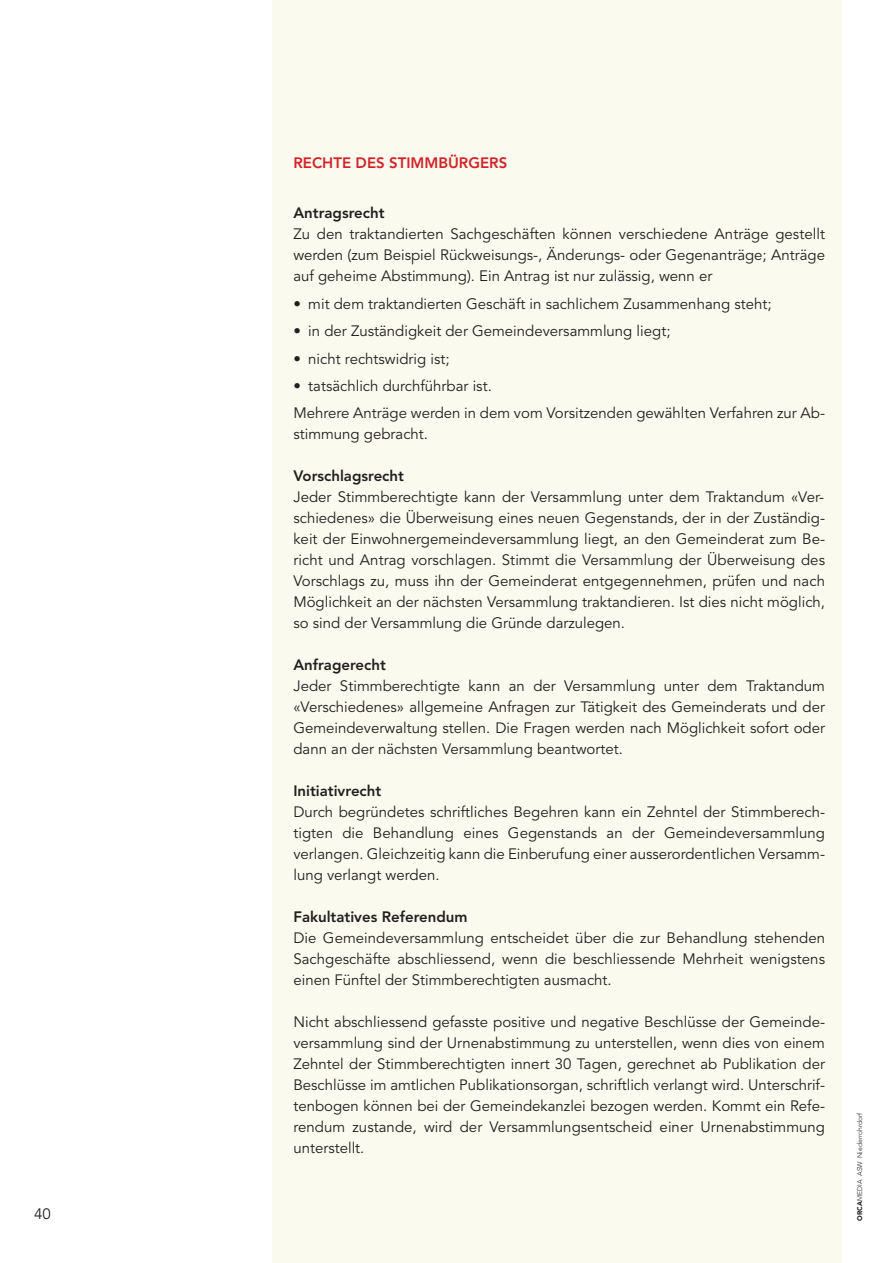
<style>
.page{position:relative;width:893px;height:1263px;background:#fff}
.page>*{position:absolute;margin:0;border:0;box-sizing:border-box;transform-origin:0 0}
.t1{font:15px/21px "Avenir";color:#231f20;text-align:justify}
.t2{font:800 15px "Avenir";color:#231f20}
.t3{font:800 15px "Avenir";color:#d1232a}
.t4{font:300 6.75px "Avenir";color:#231f20}
.s1{font-weight:900}
</style>
<div class="page">
<div style="left:272px;top:0;width:570px;height:1263px;background:#fafaee"></div>
<p class="t1" style="left:34px;top:1204px;width:18px">40</p>
<p class="t3" style="left:293px;top:151px;width:215px">RECHTE DES STIMMBÜRGERS</p>
<p class="t2" style="left:293px;top:202px;width:93px">Antragsrecht</p>
<p class="t1" style="left:293px;top:224px;width:533px">Zu den traktandierten Sachgeschäften können verschiedene Anträge gestellt werden (zum Beispiel Rückweisungs-, Änderungs- oder Gegenanträge; Anträge auf geheime Abstimmung). Ein Antrag ist nur zulässig, wenn er</p>
<p class="t1" style="left:293px;top:293px;width:480px">• mit dem traktandierten Geschäft in sachlichem Zusammenhang steht;</p>
<p class="t1" style="left:293px;top:321px;width:379px">• in der Zuständigkeit der Gemeindeversammlung liegt;</p>
<p class="t1" style="left:293px;top:348px;width:158px">• nicht rechtswidrig ist;</p>
<p class="t1" style="left:293px;top:372px;width:533px;line-height:27.5px">• tatsächlich durchführbar ist.<br>Mehrere Anträge werden in dem vom Vorsitzenden gewählten Verfahren zur Ab-</p>
<p class="t1" style="left:293px;top:424px;width:136px">stimmung gebracht.</p>
<p class="t2" style="left:293px;top:464px;width:112px">Vorschlagsrecht</p>
<p class="t1" style="left:293px;top:487px;width:533px">Jeder Stimmberechtigte kann der Versammlung unter dem Traktandum «Ver&shy;schiedenes» die Überweisung eines neuen Gegenstands, der in der Zuständig&shy;keit der Einwohnergemeindeversammlung liegt, an den Gemeinderat zum Be&shy;richt und Antrag vorschlagen. Stimmt die Versammlung der Überweisung des Vorschlags zu, muss ihn der Gemeinderat entgegennehmen, prüfen und nach Möglichkeit an der nächsten Versammlung traktandieren. Ist dies nicht möglich, so sind der Versammlung die Gründe darzulegen.</p>
<p class="t2" style="left:293px;top:653px;width:94px">Anfragerecht</p>
<p class="t1" style="left:293px;top:676px;width:533px">Jeder Stimmberechtigte kann an der Versammlung unter dem Traktandum «Verschiedenes» allgemeine Anfragen zur Tätigkeit des Gemeinderats und der Gemeindeverwaltung stellen. Die Fragen werden nach Möglichkeit sofort oder dann an der nächsten Versammlung beantwortet.</p>
<p class="t2" style="left:293px;top:779px;width:89px">Initiativrecht</p>
<p class="t1" style="left:293px;top:802px;width:533px">Durch begründetes schriftliches Begehren kann ein Zehntel der Stimmberech&shy;tigten die Behandlung eines Gegenstands an der Gemeindeversammlung verlangen. Gleichzeitig kann die Einberufung einer ausserordentlichen Versamm&shy;lung verlangt werden.</p>
<p class="t2" style="left:293px;top:905px;width:176px">Fakultatives Referendum</p>
<p class="t1" style="left:293px;top:928px;width:533px">Die Gemeindeversammlung entscheidet über die zur Behandlung stehenden Sachgeschäfte abschliessend, wenn die beschliessende Mehrheit wenigstens einen Fünftel der Stimmberechtigten ausmacht.</p>
<p class="t1" style="left:293px;top:1012px;width:533px">Nicht abschliessend gefasste positive und negative Beschlüsse der Gemeinde&shy;versammlung sind der Urnenabstimmung zu unterstellen, wenn dies von einem Zehntel der Stimmberechtigten innert 30 Tagen, gerechnet ab Publikation der Beschlüsse im amtlichen Publikationsorgan, schriftlich verlangt wird. Unterschrif&shy;tenbogen können bei der Gemeindekanzlei bezogen werden. Kommt ein Refe&shy;rendum zustande, wird der Versammlungsentscheid einer Urnenabstimmung unterstellt.</p>
<p class="t4" style="left:857px;top:1220px;width:109px;rotate:-90deg"><span class="s1">ORCA</span>MEDIA ASW Niederrohrdorf</p>
</div>
